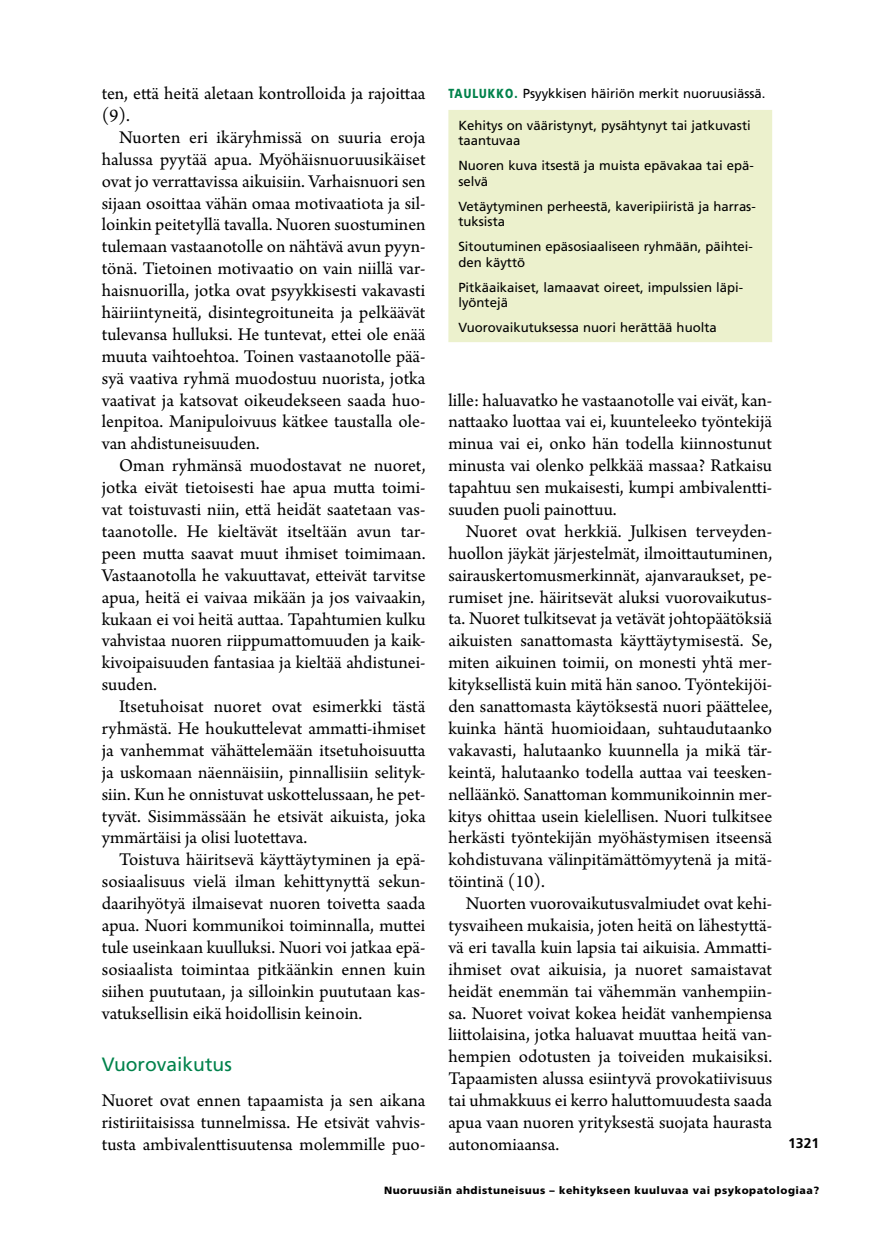
<style>
.page{position:relative;width:874px;height:1241px;background:#fff}
.page>*{position:absolute;margin:0;border:0;box-sizing:border-box;transform-origin:0 0}
.t1{font:19.25px "Frutiger LT Std";color:#00824b}
.t2{font:18.9px/21.9px "Arno Pro";color:#000;text-align:justify}
.t3{font:700 14px "Frutiger LT Std";color:#000}
.t4{font:13.12px/15.8px "Frutiger LT Std";color:#000}
.t5{font:900 10.5px "Frutiger LT Std";letter-spacing:.05em;color:#000}
.s1{font-weight:900;color:#00824b}
</style>
<div class="page">
<div style="left:448px;top:110px;width:323px;height:232px;background:#ecf1cd"></div>
<p class="t2" style="left:102px;top:83px;width:325px">ten, että heitä aletaan kontrolloida ja rajoittaa (9).</p>
<p class="t2" style="left:102px;top:127px;width:325px;text-indent:17px">Nuorten eri ikäryhmissä on suuria eroja halussa pyytää apua. Myöhäisnuoruusikäiset ovat jo verrattavissa aikuisiin. Varhaisnuori sen sijaan osoittaa vähän omaa motivaatiota ja sil&shy;loinkin peitetyllä tavalla. Nuoren suostuminen tulemaan vastaanotolle on nähtävä avun pyyn&shy;tönä. Tietoinen motivaatio on vain niillä var&shy;haisnuorilla, jotka ovat psyykkisesti vakavasti häiriintyneitä, disintegroituneita ja pelkäävät tulevansa hulluksi. He tuntevat, ettei ole enää muuta vaihtoehtoa. Toinen vastaanotolle pää&shy;syä vaativa ryhmä muodostuu nuorista, jotka vaativat ja katsovat oikeudekseen saada huo&shy;lenpitoa. Manipuloivuus kätkee taustalla ole&shy;van ahdistuneisuuden.</p>
<p class="t2" style="left:102px;top:455px;width:325px;text-indent:17px">Oman ryhmänsä muodostavat ne nuoret, jotka eivät tietoisesti hae apua mutta toimi&shy;vat toistuvasti niin, että heidät saatetaan vas&shy;taanotolle. He kieltävät itseltään avun tar&shy;peen mutta saavat muut ihmiset toimimaan.<br>Vastaanotolla he vakuuttavat, etteivät tarvitse apua, heitä ei vaivaa mikään ja jos vaivaakin, kukaan ei voi heitä auttaa. Tapahtumien kulku vahvistaa nuoren riippumattomuuden ja kaik&shy;kivoipaisuuden fantasiaa ja kieltää ahdistunei&shy;suuden.</p>
<p class="t2" style="left:102px;top:696px;width:325px;text-indent:17px">Itsetuhoisat nuoret ovat esimerkki tästä ryhmästä. He houkuttelevat ammatti-ihmiset ja vanhemmat vähättelemään itsetuhoisuutta ja uskomaan näennäisiin, pinnallisiin selityk&shy;siin. Kun he onnistuvat uskottelussaan, he pet&shy;tyvät. Sisimmässään he etsivät aikuista, joka ymmärtäisi ja olisi luotettava.</p>
<p class="t2" style="left:102px;top:849px;width:325px;text-indent:17px">Toistuva häiritsevä käyttäytyminen ja epä&shy;sosiaalisuus vielä ilman kehittynyttä sekun&shy;daarihyötyä ilmaisevat nuoren toivetta saada apua. Nuori kommunikoi toiminnalla, muttei tule useinkaan kuulluksi. Nuori voi jatkaa epä&shy;sosiaalista toimintaa pitkäänkin ennen kuin siihen puututaan, ja silloinkin puututaan kas&shy;vatuksellisin eikä hoidollisin keinoin.</p>
<p class="t1" style="left:102px;top:1052px;width:131px">Vuorovaikutus</p>
<p class="t2" style="left:102px;top:1090px;width:325px">Nuoret ovat ennen tapaamista ja sen aikana ristiriitaisissa tunnelmissa. He etsivät vahvis&shy;tusta ambivalenttisuutensa molemmille puo-</p>
<p class="t4" style="left:448px;top:86px;width:318px"><span class="s1">TAULUKKO.</span> Psyykkisen häiriön merkit nuoruusiässä.</p>
<p class="t4" style="left:458px;top:117px;width:294px">Kehitys on vääristynyt, pysähtynyt tai jatkuvasti taantuvaa</p>
<p class="t4" style="left:458px;top:158px;width:297px">Nuoren kuva itsestä ja muista epävakaa tai epä&shy;selvä</p>
<p class="t4" style="left:458px;top:198px;width:299px">Vetäytyminen perheestä, kaveripiiristä ja harras&shy;tuksista</p>
<p class="t4" style="left:458px;top:239px;width:296px">Sitoutuminen epäsosiaaliseen ryhmään, päihtei&shy;den käyttö</p>
<p class="t4" style="left:458px;top:279px;width:286px">Pitkäaikaiset, lamaavat oireet, impulssien läpi&shy;lyöntejä</p>
<p class="t4" style="left:458px;top:320px;width:260px">Vuorovaikutuksessa nuori herättää huolta</p>
<p class="t2" style="left:448px;top:390px;width:325px">lille: haluavatko he vastaanotolle vai eivät, kan&shy;nattaako luottaa vai ei, kuunteleeko työntekijä minua vai ei, onko hän todella kiinnostunut minusta vai olenko pelkkää massaa? Ratkaisu tapahtuu sen mukaisesti, kumpi ambivalentti&shy;suuden puoli painottuu.</p>
<p class="t2" style="left:448px;top:521px;width:325px;text-indent:17px">Nuoret ovat herkkiä. Julkisen terveyden&shy;huollon jäykät järjestelmät, ilmoittautuminen, sairauskertomusmerkinnät, ajanvaraukset, pe&shy;rumiset jne. häiritsevät aluksi vuorovaikutus&shy;ta. Nuoret tulkitsevat ja vetävät johtopäätöksiä aikuisten sanattomasta käyttäytymisestä. Se, miten aikuinen toimii, on monesti yhtä mer&shy;kityksellistä kuin mitä hän sanoo. Työntekijöi&shy;den sanattomasta käytöksestä nuori päättelee, kuinka häntä huomioidaan, suhtaudutaanko vakavasti, halutaanko kuunnella ja mikä tär&shy;keintä, halutaanko todella auttaa vai teesken&shy;nelläänkö. Sanattoman kommunikoinnin mer&shy;kitys ohittaa usein kielellisen. Nuori tulkitsee herkästi työntekijän myöhästymisen itseensä kohdistuvana välinpitämättömyytenä ja mitä&shy;töintinä (10).</p>
<p class="t2" style="left:448px;top:893px;width:325px;text-indent:17px">Nuorten vuorovaikutusvalmiudet ovat kehi&shy;tysvaiheen mukaisia, joten heitä on lähestyttä&shy;vä eri tavalla kuin lapsia tai aikuisia. Ammatti&shy;ihmiset ovat aikuisia, ja nuoret samaistavat heidät enemmän tai vähemmän vanhempiin&shy;sa. Nuoret voivat kokea heidät vanhempiensa liittolaisina, jotka haluavat muuttaa heitä van&shy;hempien odotusten ja toiveiden mukaisiksi.<br>Tapaamisten alussa esiintyvä provokatiivisuus tai uhmakkuus ei kerro haluttomuudesta saada apua vaan nuoren yrityksestä suojata haurasta autonomiaansa.</p>
<p class="t5" style="left:384px;top:1183px;width:436px">Nuoruusiän ahdistuneisuus – kehitykseen kuuluvaa vai psykopatologiaa?</p>
<p class="t3" style="left:787px;top:1134px;width:33px">1321</p>
</div>
